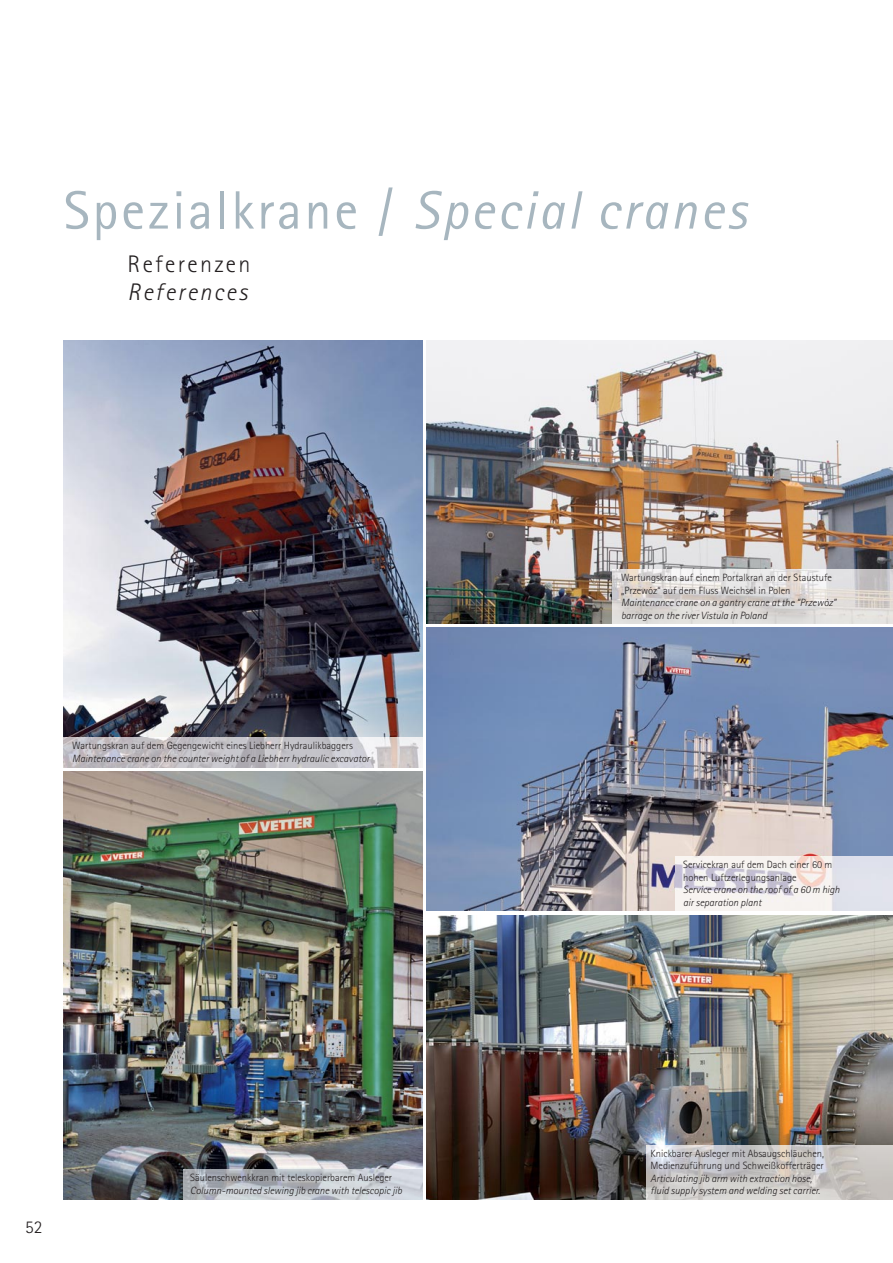
<style>
.page{position:relative;width:893px;height:1263px;background:#fff}
.page>*{position:absolute;margin:0;border:0;box-sizing:border-box;transform-origin:0 0}
.t1{font:54px "Rotis Sans Serif";letter-spacing:.05em;color:#a7b6bf}
.t2{font:300 24px "Rotis Sans Serif";letter-spacing:.095em;color:#231f20}
.t3{font:italic 300 24px "Rotis Sans Serif";letter-spacing:.095em;color:#231f20}
.t4{font:300 18px "Rotis Sans Serif";color:#231f20}
.t5{font:300 10.5px/12.6px "Rotis Sans Serif";color:#231f20}
.t6{font:italic 300 10.5px/12.6px "Rotis Sans Serif";color:#231f20}
.s1{font-style:italic}
</style>
<div class="page">
<img style="left:427px;top:627px;width:466px;height:284px">
<img style="left:427px;top:915px;width:466px;height:284px">
<img style="left:64px;top:772px;width:358px;height:427px">
<img style="left:64px;top:340px;width:358px;height:398px">
<img style="left:427px;top:340px;width:466px;height:284px">
<img style="left:646px;top:1145px;width:247px;height:54px">
<img style="left:675px;top:857px;width:218px;height:54px">
<img style="left:613px;top:569px;width:280px;height:55px">
<img style="left:64px;top:738px;width:358px;height:29px">
<img style="left:184px;top:1169px;width:238px;height:30px">
<h1 class="t1" style="left:64px;top:191px;width:684px">Spezialkrane / <span class="s1">Special cranes</span></h1>
<h2 class="t2" style="left:128px;top:255px;width:124px">Referenzen</h2>
<h2 class="t3" style="left:128px;top:284px;width:121px">References</h2>
<p class="t5" style="left:72px;top:740px;width:282px">Wartungskran auf dem Gegengewicht eines Liebherr Hydraulikbaggers</p>
<p class="t6" style="left:72px;top:753px;width:299px">Maintenance crane on the counter weight of a Liebherr hydraulic excavator</p>
<h3 class="t4" style="left:25px;top:1220px;width:19px">52</h3>
<p class="t5" style="left:190px;top:1172px;width:203px">Säulenschwenkkran mit teleskopierbarem Ausleger</p>
<p class="t6" style="left:190px;top:1185px;width:213px">Column-mounted slewing jib crane with telescopic jib</p>
<p class="t5" style="left:621px;top:572px;width:212px">Wartungskran auf einem Portalkran an der Staustufe „Przewóz“ auf dem Fluss Weichsel in Polen</p>
<p class="t6" style="left:621px;top:597px;width:217px">Maintenance crane on a gantry crane at the “Przewóz” barrage on the river Vistula in Poland</p>
<p class="t5" style="left:683px;top:859px;width:151px">Servicekran auf dem Dach einer 60 m hohen Luftzerlegungsanlage</p>
<p class="t6" style="left:683px;top:884px;width:158px">Service crane on the roof of a 60 m high air separation plant</p>
<p class="t5" style="left:651px;top:1148px;width:175px">Knickbarer Ausleger mit Absaugschläuchen,<br>Medienzuführung und Schweißkofferträger</p>
<p class="t6" style="left:651px;top:1173px;width:171px">Articulating jib arm with extraction hose, fluid supply system and welding set carrier.</p>
</div>
